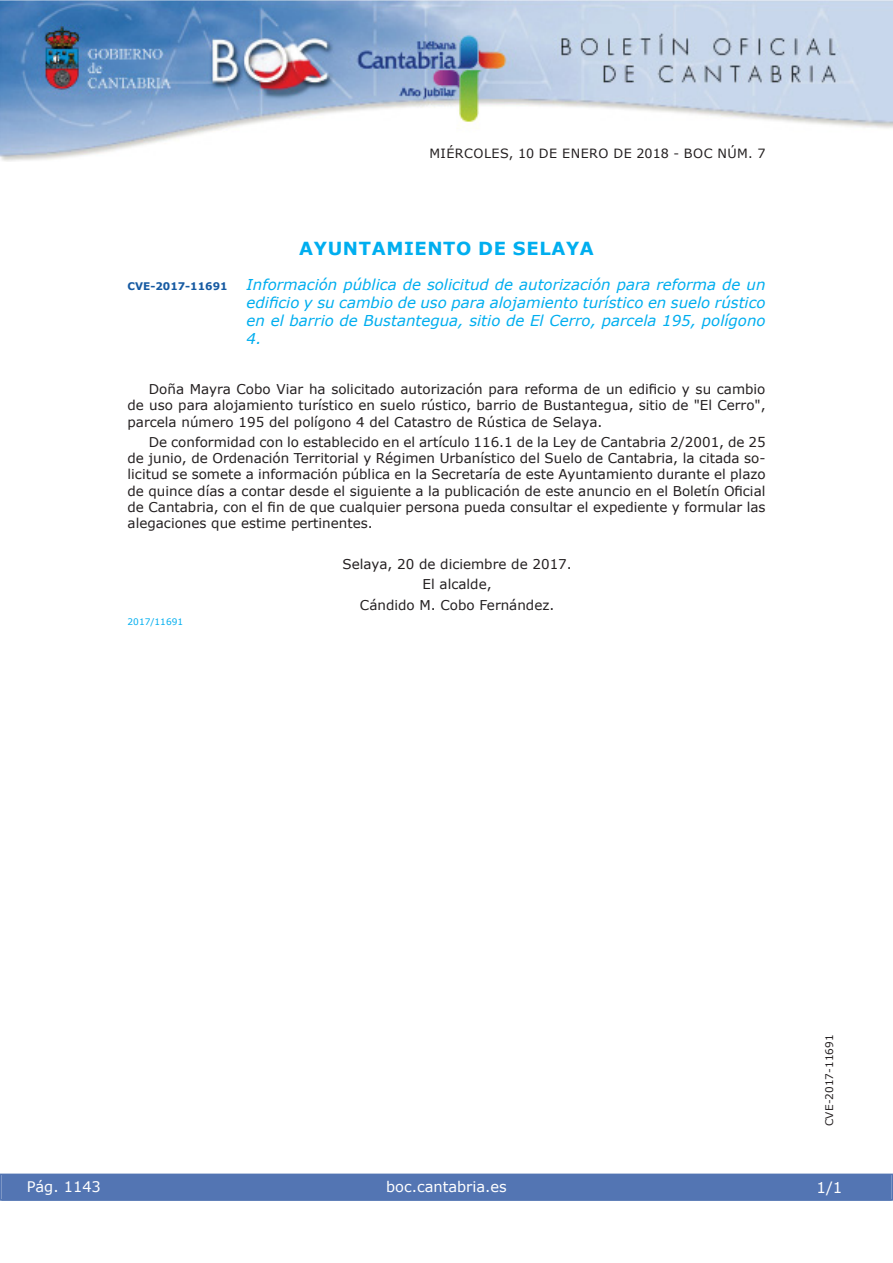
<style>
.page{position:relative;width:893px;height:1263px;background:#fff}
.page>*{position:absolute;margin:0;border:0;box-sizing:border-box;transform-origin:0 0}
.t1{font:700 18px "Verdana";letter-spacing:.035em;color:#00aeef}
.t2{font:italic 15px/18px "Verdana";color:#00aeef;text-align:justify}
.t3{font:15px "Verdana";color:#fff}
.t4{font:14.55px "Verdana";color:#fff}
.t5{font:13.5px/16.2px "Verdana";color:#231f20;text-align:justify}
.t6{font:12.75px "Verdana";letter-spacing:.035em;color:#231f20}
.t7{font:10.5px "Verdana";color:#231f20}
.t8{font:700 10.5px "Verdana";color:#165aa2}
.t9{font:9px "Verdana";color:#00aeef}
</style>
<div class="page">
<img style="left:0;top:0;width:893px;height:161px">
<div style="left:1px;top:1174px;width:890px;height:27px;background:#5375b3"></div>
<div style="left:0;top:1174px;width:893px;height:27px;border:1px solid #5375b3"></div>
<p class="t6" style="left:429px;top:145px;width:338px">MIÉRCOLES, 10 DE ENERO DE 2018 - BOC NÚM. 7</p>
<h1 class="t1" style="left:299px;top:237px;width:296px">AYUNTAMIENTO DE SELAYA</h1>
<p class="t8" style="left:128px;top:279px;width:102px">CVE-2017-11691</p>
<p class="t2" style="left:247px;top:275px;width:520px">Información pública de solicitud de autorización para reforma de un edificio y su cambio de uso para alojamiento turístico en suelo rústico en el barrio de Bustantegua, sitio de El Cerro, parcela 195, polígono 4.</p>
<p class="t5" style="left:128px;top:381px;width:639px;text-indent:21px">Doña Mayra Cobo Viar ha solicitado autorización para reforma de un edificio y su cambio de uso para alojamiento turístico en suelo rústico, barrio de Bustantegua, sitio de "El Cerro", parcela número 195 del polígono 4 del Catastro de Rústica de Selaya.</p>
<p class="t5" style="left:128px;top:434px;width:639px;text-indent:21px">De conformidad con lo establecido en el artículo 116.1 de la Ley de Cantabria 2/2001, de 25 de junio, de Ordenación Territorial y Régimen Urbanístico del Suelo de Cantabria, la citada so&shy;licitud se somete a información pública en la Secretaría de este Ayuntamiento durante el plazo de quince días a contar desde el siguiente a la publicación de este anuncio en el Boletín Oficial de Cantabria, con el fin de que cualquier persona pueda consultar el expediente y formular las alegaciones que estime pertinentes.</p>
<p class="t5" style="left:343px;top:553px;width:231px;line-height:20.4px;text-align:center">Selaya, 20 de diciembre de 2017.<br>El alcalde,<br>Cándido M. Cobo Fernández.</p>
<p class="t9" style="left:128px;top:616px;width:57px">2017/11691</p>
<p class="t4" style="left:27px;top:1177px;width:76px">Pág. 1143</p>
<p class="t4" style="left:386px;top:1178px;width:122px">boc.cantabria.es</p>
<p class="t7" style="left:823px;top:1126px;width:93px;rotate:-90deg">CVE-2017-11691</p>
<p class="t3" style="left:816px;top:1178px;width:27px">1/1</p>
</div>
